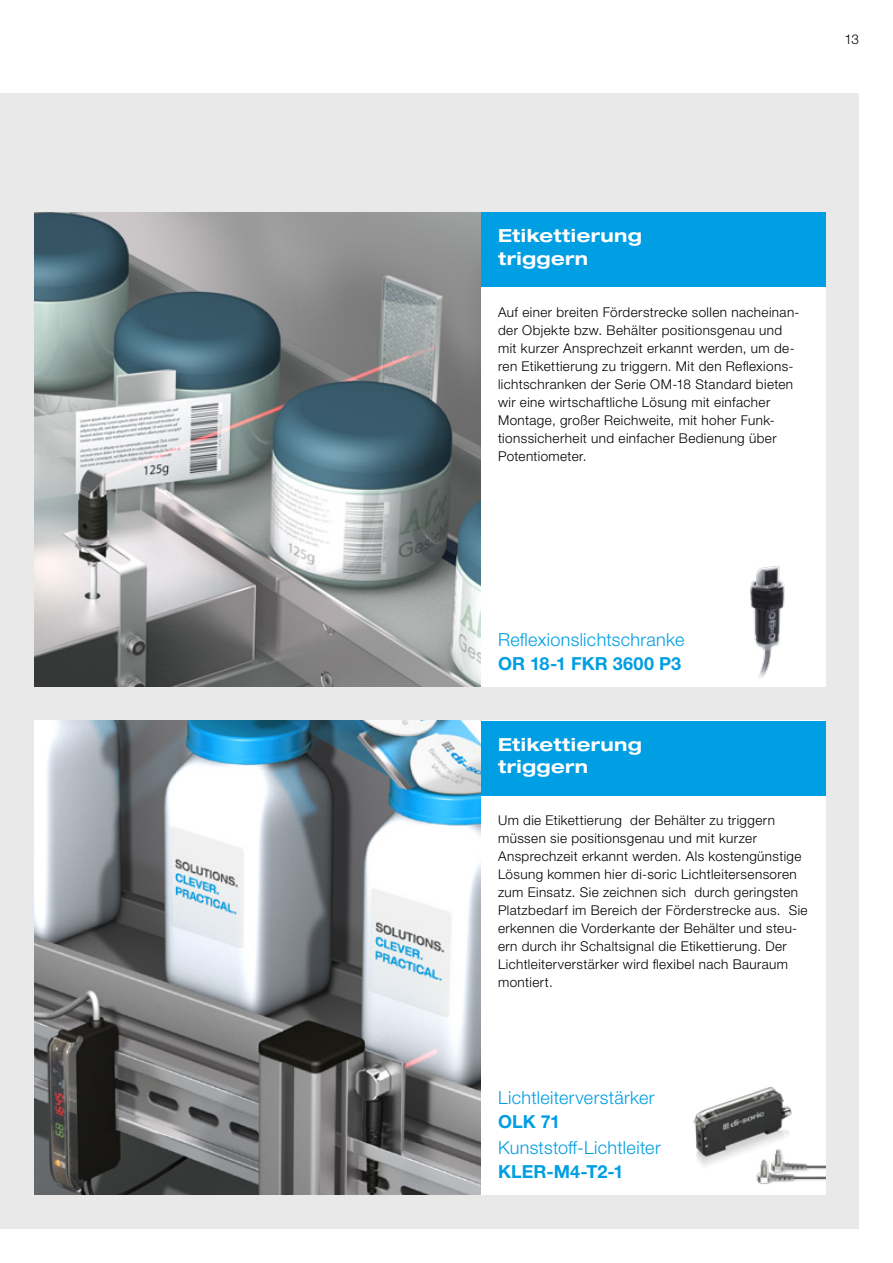
<style>
.page{position:relative;width:893px;height:1263px;background:#fff}
.page>*{position:absolute;margin:0;border:0;box-sizing:border-box;transform-origin:0 0}
.t1{font:300 18px "Helvetica Neue LTW1 G";letter-spacing:.015em;color:#009ee3}
.t2{font:700 expanded 18px/22.5px "Helvetica Neue LTW1 G";letter-spacing:.025em;color:#fff}
.t3{font:700 18px "Helvetica Neue LTW1 G";letter-spacing:.005em;color:#009ee3}
.t4{font:300 13.5px/18px "Helvetica Neue LTW1 G";letter-spacing:.03em;color:#000}
</style>
<div class="page">
<div style="left:0;top:94px;width:859px;height:1135px;background:#e9e9e9"></div>
<img style="left:34px;top:721px;width:447px;height:474px">
<div style="left:481px;top:721px;width:344px;height:474px;background:#fff"></div>
<div style="left:481px;top:721px;width:344px;height:74px;background:#009ee3"></div>
<img style="left:34px;top:213px;width:447px;height:474px">
<div style="left:481px;top:213px;width:344px;height:474px;background:#fff"></div>
<div style="left:481px;top:213px;width:344px;height:74px;background:#009ee3"></div>
<img style="left:750px;top:566px;width:35px;height:112px">
<img style="left:693px;top:1086px;width:99px;height:78px">
<img style="left:702px;top:1146px;width:123px;height:38px">
<p class="t4" style="left:844px;top:30px;width:16px">13</p>
<h1 class="t2" style="left:498px;top:224px;width:145px">Etikettierung triggern</h1>
<p class="t4" style="left:498px;top:303px;width:303px">Auf einer breiten Förderstrecke sollen nacheinan&shy;der Objekte bzw. Behälter positionsgenau und mit kurzer Ansprechzeit erkannt werden, um de&shy;ren Etikettierung zu triggern. Mit den Reflexions&shy;lichtschranken der Serie OM-18 Standard bieten wir eine wirtschaftliche Lösung mit einfacher Montage, großer Reichweite, mit hoher Funk&shy;tionssicherheit und einfacher Bedienung über Potentiometer.</p>
<h1 class="t1" style="left:498px;top:628px;width:188px">Reflexionslichtschranke</h1>
<h1 class="t3" style="left:498px;top:652px;width:185px">OR 18-1 FKR 3600 P3</h1>
<h1 class="t2" style="left:498px;top:732px;width:145px">Etikettierung triggern</h1>
<p class="t4" style="left:498px;top:811px;width:311px">Um die Etikettierung der Behälter zu triggern müssen sie positionsgenau und mit kurzer Ansprechzeit erkannt werden. Als kostengünstige Lösung kommen hier di-soric Lichtleitersensoren zum Einsatz. Sie zeichnen sich durch geringsten Platzbedarf im Bereich der Förderstrecke aus. Sie erkennen die Vorderkante der Behälter und steu&shy;ern durch ihr Schaltsignal die Etikettierung. Der Lichtleiterverstärker wird flexibel nach Bauraum montiert.</p>
<h1 class="t1" style="left:498px;top:1086px;width:158px">Lichtleiterverstärker</h1>
<h1 class="t3" style="left:498px;top:1110px;width:64px">OLK 71</h1>
<h1 class="t1" style="left:498px;top:1136px;width:164px">Kunststoff-Lichtleiter</h1>
<h1 class="t3" style="left:498px;top:1160px;width:127px">KLER-M4-T2-1</h1>
</div>
